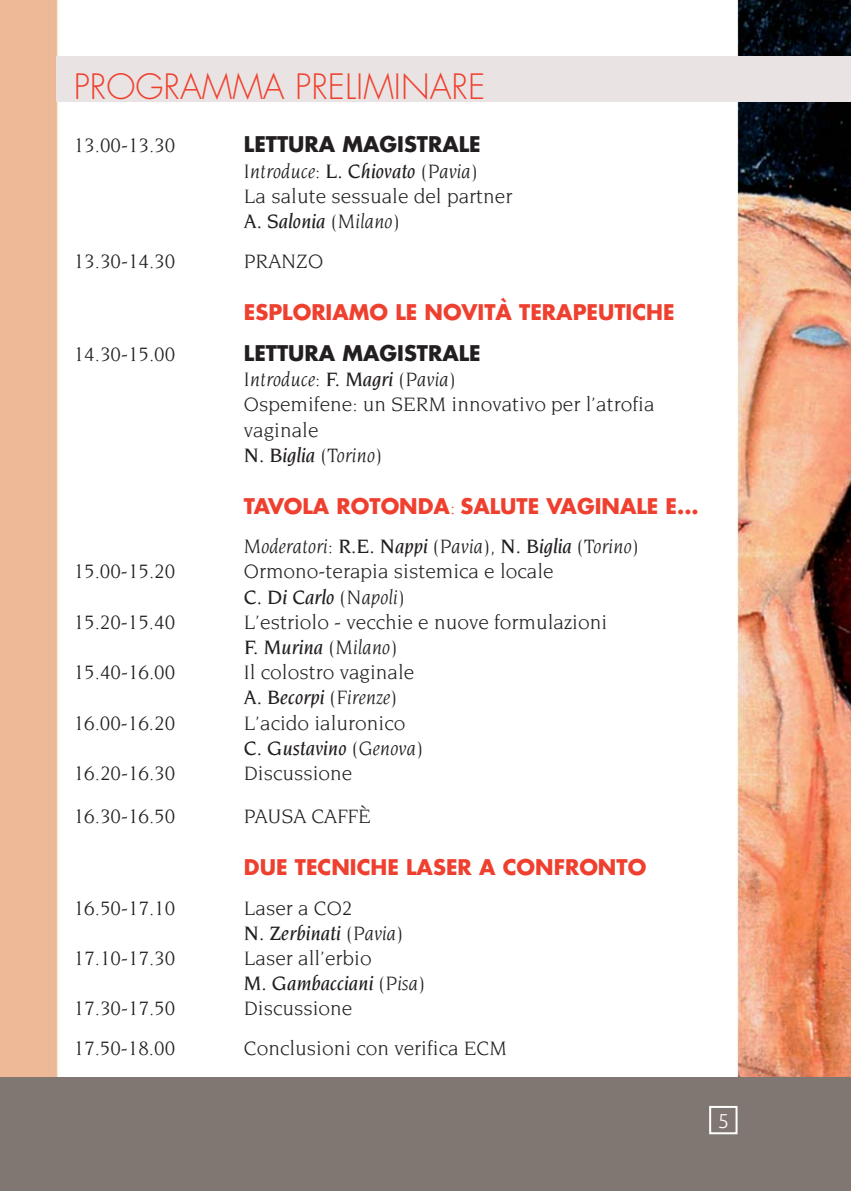
<style>
.page{position:relative;width:851px;height:1191px;background:#fff}
.page>*{position:absolute;margin:0;border:0;box-sizing:border-box;transform-origin:0 0}
.t1{font:300 34px "Futura";color:#ef402f}
.t2{font:21px/25.2px "Novarese";color:#231f20}
.t3{font:700 21px "Futura";color:#ef402f}
.t4{font:italic 21px "Novarese";color:#231f20}
.t5{font:700 21px "Futura";color:#231f20}
.t6{font:italic 500 21px/25.2px "Novarese";color:#231f20}
.t7{font:300 20px "Ubuntu";color:#fff}
.s1{font-style:italic}
.s2{font-weight:500;font-style:italic}
.s3{font-family:"Novarese";font-weight:400}
.s4{font-weight:500}
.s5{font-weight:400;font-style:normal}
.s6{font-weight:400}
</style>
<div class="page">
<img style="left:0;top:0;width:850px;height:1077px">
<div style="left:0;top:1077px;width:850px;height:114px;background:#807672"></div>
<div style="left:57px;top:57px;width:793px;height:45px;background:#e9e4e3"></div>
<div style="left:709px;top:1106px;width:28px;height:28px;border:2px solid #fff"></div>
<h1 class="t1" style="left:74px;top:71px;width:413px">PROGRAMMA PRELIMINARE</h1>
<p class="t2" style="left:74px;top:134px;width:103px">13.00-13.30</p>
<p class="t5" style="left:244px;top:135px;width:238px">LETTURA MAGISTRALE</p>
<p class="t2" style="left:244px;top:160px;width:270px"><span class="s1">Introduce:</span> <span class="s2">L. Chiovato</span> <span class="s1">(Pavia)<br></span>La salute sessuale del partner<br><span class="s2">A. Salonia</span> <span class="s1">(Milano)</span></p>
<p class="t2" style="left:74px;top:249px;width:103px">13.30-14.30</p>
<p class="t2" style="left:244px;top:249px;width:81px">PRANZO</p>
<p class="t3" style="left:244px;top:302px;width:432px">ESPLORIAMO LE NOVITÀ TERAPEUTICHE</p>
<p class="t2" style="left:74px;top:342px;width:103px">14.30-15.00</p>
<p class="t5" style="left:244px;top:343px;width:238px">LETTURA MAGISTRALE</p>
<p class="t2" style="left:244px;top:368px;width:412px"><span class="s1">Introduce:</span> <span class="s2">F. Magri</span> <span class="s1">(Pavia)<br></span>Ospemifene: un SERM innovativo per l’atrofia vaginale<br><span class="s2">N. Biglia</span> <span class="s1">(Torino)</span></p>
<p class="t3" style="left:244px;top:496px;width:456px">TAVOLA ROTONDA<span class="s3">:</span> SALUTE VAGINALE E...</p>
<p class="t4" style="left:244px;top:537px;width:396px">Moderatori: <span class="s4">R.E. Nappi</span> (Pavia), <span class="s4">N. Biglia</span> (Torino)</p>
<p class="t2" style="left:74px;top:560px;width:103px">15.00-15.20</p>
<p class="t2" style="left:244px;top:560px;width:311px">Ormono-terapia sistemica e locale<br><span class="s2">C. Di Carlo</span> <span class="s1">(Napoli)</span></p>
<p class="t2" style="left:74px;top:610px;width:103px">15.20-15.40</p>
<p class="t2" style="left:244px;top:610px;width:365px">L’estriolo - vecchie e nuove formulazioni<br><span class="s2">F. Murina</span> <span class="s1">(Milano)</span></p>
<p class="t2" style="left:74px;top:661px;width:103px">15.40-16.00</p>
<p class="t2" style="left:244px;top:661px;width:172px">Il colostro vaginale<br><span class="s2">A. Becorpi</span> <span class="s1">(Firenze)</span></p>
<p class="t2" style="left:74px;top:711px;width:103px">16.00-16.20</p>
<p class="t2" style="left:244px;top:711px;width:181px">L’acido ialuronico<br><span class="s2">C. Gustavino</span> <span class="s1">(Genova)</span></p>
<p class="t2" style="left:74px;top:762px;width:103px">16.20-16.30</p>
<p class="t2" style="left:244px;top:762px;width:110px">Discussione</p>
<p class="t2" style="left:74px;top:805px;width:103px">16.30-16.50</p>
<p class="t2" style="left:244px;top:805px;width:128px">PAUSA CAFFÈ</p>
<p class="t3" style="left:244px;top:858px;width:404px">DUE TECNICHE LASER A CONFRONTO</p>
<p class="t2" style="left:74px;top:896px;width:103px">16.50-17.10</p>
<p class="t6" style="left:244px;top:896px;width:161px"><span class="s5">Laser a CO2<br></span>N. Zerbinati <span class="s6">(Pavia)</span></p>
<p class="t2" style="left:74px;top:946px;width:103px">17.10-17.30</p>
<p class="t2" style="left:244px;top:946px;width:183px">Laser all’erbio<br><span class="s2">M. Gambacciani</span> <span class="s1">(Pisa)</span></p>
<p class="t2" style="left:74px;top:997px;width:103px">17.30-17.50</p>
<p class="t2" style="left:244px;top:997px;width:110px">Discussione</p>
<p class="t2" style="left:74px;top:1036px;width:103px">17.50-18.00</p>
<p class="t2" style="left:244px;top:1036px;width:264px">Conclusioni con verifica ECM</p>
<p class="t7" style="left:717px;top:1109px;width:13px">5</p>
</div>
